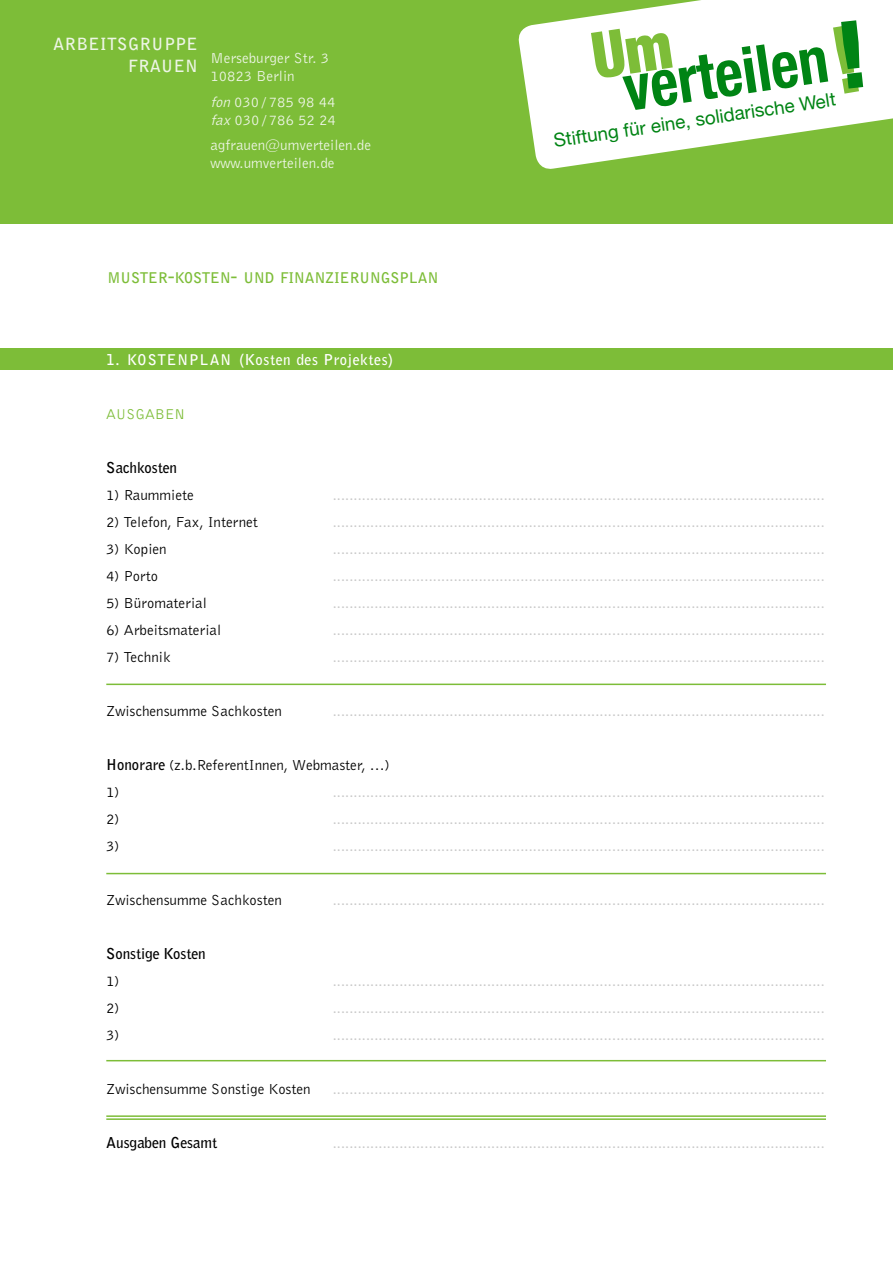
<style>
.page{position:relative;width:893px;height:1263px;background:#fff}
.page>*{position:absolute;margin:0;border:0;box-sizing:border-box;transform-origin:0 0}
.t1{font:700 condensed 64.5px "Helvetica Neue";color:#008414;scale:.93 1}
.t2{font:700 condensed 59.85px "Helvetica Neue";color:#008414;scale:.93 1}
.t3{font:18.75px "Helvetica Neue";color:#008414}
.t4{font:18px "Helvetica Neue";color:#008414}
.t5{font:700 16.8px/22.5px "Bell Gothic BT";letter-spacing:.035em;color:#edf5e5;text-align:right}
.t6{font:15px/27px "Bell Gothic BT";color:#c6c6c6;text-align:justify}
.t7{font:15px/27px "Bell Gothic BT";color:#000}
.t8{font:15px/18px "Bell Gothic BT";color:#edf5e5}
.t9{font:700 15px "Bell Gothic BT";color:#000}
.t10{font:700 15px "Bell Gothic BT";letter-spacing:.05em;color:#fff}
.t11{font:700 14.7px "Bell Gothic BT";color:#7dbd38}
.t12{font:14.7px "Bell Gothic BT";color:#7dbd38}
.s1{font-style:italic}
.s2{font-size:21px}
.s3{font-style:inherit}
.s4{font-size:14.7px}
.s5{font-weight:700}
</style>
<div class="page">
<div style="left:0;top:348px;width:893px;height:21px;background:#7dbd38"></div>
<div style="left:0;top:0;width:893px;height:223px;background:#7dbd38"></div>
<svg style="left:518px;top:0;width:375px;height:169px;fill:#fff"></svg>
<hr style="left:106px;top:684px;width:720px;height:1px;background:#7dbd38">
<hr style="left:106px;top:873px;width:720px;height:1px;background:#7dbd38">
<hr style="left:106px;top:1060px;width:720px;height:1px;background:#7dbd38">
<hr style="left:106px;top:1115px;width:720px;height:2px;background:#7dbd38">
<hr style="left:106px;top:1118px;width:720px;height:2px;background:#7dbd38">
<div style="left:591px;top:29px;width:100px;height:51px;background:#fff"></div>
<div style="left:829px;top:20px;width:34px;height:74px;background:#fff"></div>
<p class="t5" style="left:53px;top:32px;width:146px">ARBEITSGRUPPE<br>FRAUEN</p>
<p class="t8" style="left:210px;top:49px;width:120px">Merseburger Str. 3<br>10823 Berlin</p>
<p class="t8" style="left:210px;top:92px;width:127px"><span class="s1">fon</span>030 / 785 98 44 <span class="s1">fax</span>030 / 786 52 24</p>
<p class="t8" style="left:210px;top:136px;width:162px">agfrauen@umverteilen.de www.umverteilen.de</p>
<p class="t11" style="left:108px;top:268px;width:332px">MUSTER<span class="s2">-</span>KOSTEN<span class="s2">-</span> UND FINANZIERUNGSPLAN</p>
<p class="t10" style="left:106px;top:349px;width:288px"><span class="s3">1.</span> <span class="s4">KOSTENPLAN</span> (Kosten des Projektes)</p>
<p class="t12" style="left:106px;top:405px;width:80px">AUSGABEN</p>
<h1 class="t1" style="left:616px;top:35px;width:223px;rotate:-8deg">verteilen</h1>
<h2 class="t2" style="left:630px;top:41px;width:207px;rotate:-8deg">verteilen</h2>
<p class="t4" style="left:602px;top:123px;width:275px;rotate:-8deg">Stiftung für eine, solidarische Welt</p>
<p class="t3" style="left:552px;top:126px;width:286px;rotate:-8deg">Stiftung für eine, solidarische Welt</p>
<p class="t9" style="left:106px;top:457px;width:72px">Sachkosten</p>
<p class="t7" style="left:106px;top:481px;width:89px">1) Raummiete</p>
<p class="t7" style="left:106px;top:508px;width:153px">2) Telefon, Fax, Internet</p>
<p class="t7" style="left:106px;top:535px;width:62px">3) Kopien</p>
<p class="t7" style="left:106px;top:562px;width:53px">4) Porto</p>
<p class="t7" style="left:106px;top:589px;width:102px">5) Büromaterial</p>
<p class="t7" style="left:106px;top:616px;width:117px">6) Arbeitsmaterial</p>
<p class="t7" style="left:106px;top:643px;width:66px">7) Technik</p>
<p class="t7" style="left:106px;top:697px;width:177px">Zwischensumme Sachkosten</p>
<p class="t6" style="left:333px;top:481px;width:494px">...................................................................................................................... ...................................................................................................................... ...................................................................................................................... ...................................................................................................................... ...................................................................................................................... ...................................................................................................................... ......................................................................................................................</p>
<p class="t6" style="left:333px;top:697px;width:494px">......................................................................................................................</p>
<p class="t7" style="left:106px;top:751px;width:285px"><span class="s5">Honorare</span> (z.b.ReferentInnen, Webmaster, …)<br>1)<br>2)<br>3)</p>
<p class="t6" style="left:333px;top:778px;width:494px">...................................................................................................................... ...................................................................................................................... ......................................................................................................................</p>
<p class="t7" style="left:106px;top:886px;width:177px">Zwischensumme Sachkosten</p>
<p class="t9" style="left:106px;top:943px;width:101px">Sonstige Kosten</p>
<p class="t7" style="left:106px;top:967px;width:15px;text-align:justify">1)<br>2)<br>3)</p>
<p class="t7" style="left:106px;top:1075px;width:206px">Zwischensumme Sonstige Kosten</p>
<p class="t9" style="left:106px;top:1132px;width:112px">Ausgaben Gesamt</p>
<p class="t6" style="left:333px;top:886px;width:494px">......................................................................................................................</p>
<p class="t6" style="left:333px;top:967px;width:494px">...................................................................................................................... ...................................................................................................................... ......................................................................................................................</p>
<p class="t6" style="left:333px;top:1075px;width:494px">......................................................................................................................</p>
<p class="t6" style="left:333px;top:1129px;width:494px">......................................................................................................................</p>
</div>
